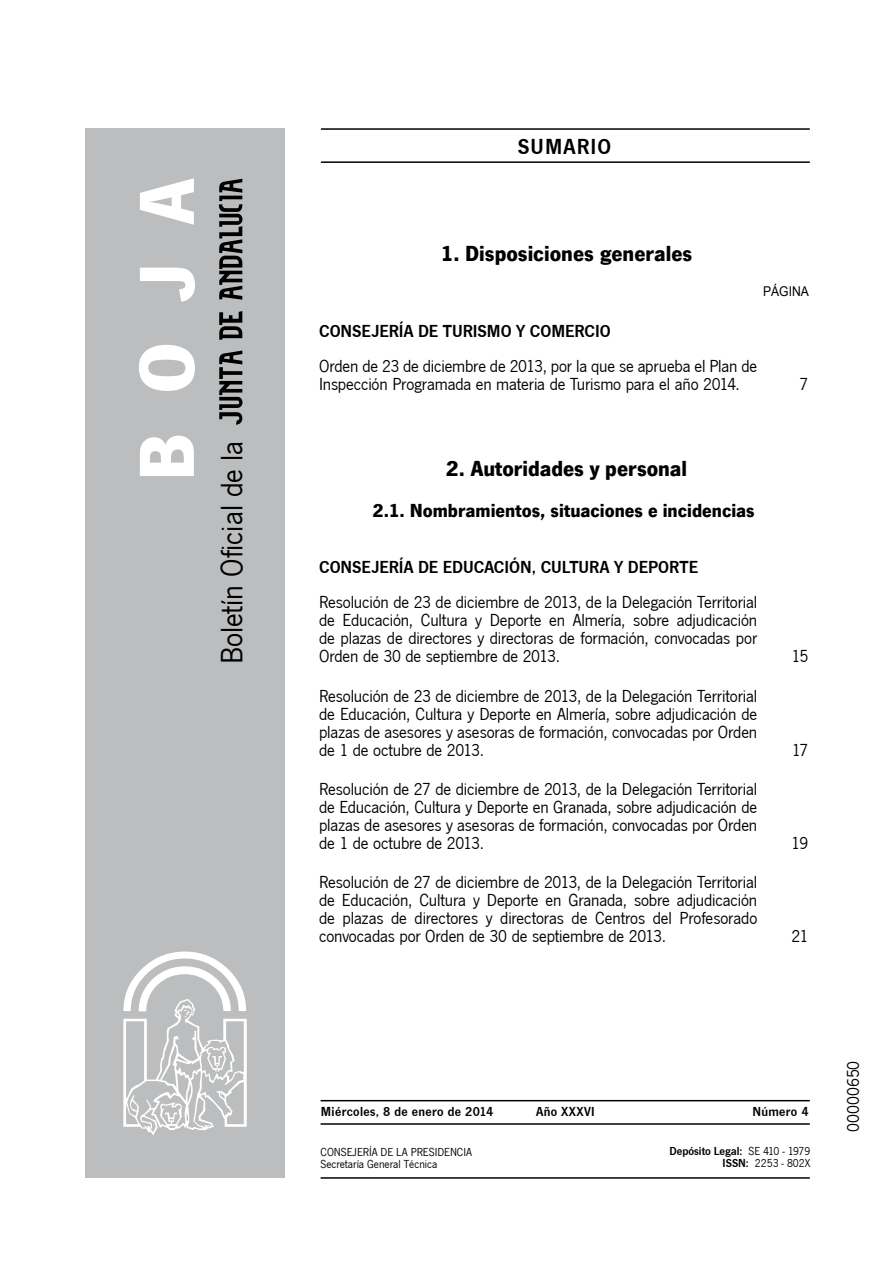
<style>
.page{position:relative;width:893px;height:1263px;background:#fff}
.page>*{position:absolute;margin:0;border:0;box-sizing:border-box;transform-origin:0 0}
.t1{font:700 81px "News Got T";color:#fff}
.t2{font:31.95px "News Got T";color:#000}
.t3{font:700 22.5px "News Got T";color:#000}
.t4{font:600 22.5px "News Got T";letter-spacing:.05em;color:#000}
.t5{font:700 19.5px "News Got T";color:#000}
.t6{font:18px/18px "News Got T";letter-spacing:-.01em;color:#000;text-align:justify}
.t7{font:600 18px "News Got T";letter-spacing:-.005em;color:#000}
.t8{font:600 13.5px "News Got T";letter-spacing:.025em;color:#000}
.t9{font:13.5px "Arial";color:#000;scale:.9 1}
.t10{font:12px/12px "News Got T";color:#000}
.t11{font:600 12px/12px "News Got T";color:#000;text-align:right}
.s1{font-weight:400}
</style>
<div class="page">
<hr style="left:321px;top:128px;width:488px;height:2px;background:#000">
<hr style="left:321px;top:161px;width:488px;height:2px;background:#000">
<div style="left:85px;top:128px;width:200px;height:1050px;background:#bcbdbe"></div>
<svg style="left:219px;top:351px;width:23px;height:74px"></svg>
<svg style="left:219px;top:311px;width:23px;height:29px"></svg>
<svg style="left:219px;top:179px;width:23px;height:121px"></svg>
<svg style="left:123px;top:952px;width:124px;height:183px"></svg>
<hr style="left:320px;top:1100px;width:489px;height:1px;background:#000">
<hr style="left:320px;top:1177px;width:489px;height:2px;background:#000">
<hr style="left:320px;top:1123px;width:489px;height:2px;background:#000">
<h1 class="t1" style="left:119px;top:481px;width:305px;rotate:-90deg">BOJA</h1>
<h2 class="t2" style="left:214px;top:664px;width:225px;rotate:-90deg">Boletín Oficial de la</h2>
<p class="t4" style="left:517px;top:134px;width:95px">SUMARIO</p>
<p class="t3" style="left:440px;top:240px;width:253px">1. Disposiciones generales</p>
<p class="t9" style="left:763px;top:282px;width:53px">PÁGINA</p>
<p class="t7" style="left:319px;top:321px;width:144px">CONSEJERÍA DE TURISMO</p>
<p class="t7" style="left:516px;top:321px;width:68px">Y COM ERCIO</p>
<p class="t6" style="left:319px;top:357px;width:440px">Orden de 23 de diciembre de 2013, por la que se aprueba el Plan de<br>Inspección Programada en materia de Turismo para el año 2014.</p>
<p class="t3" style="left:446px;top:456px;width:243px">2. Autoridades y personal</p>
<p class="t5" style="left:372px;top:499px;width:384px">2.1. Nombramientos, situaciones e incidencias</p>
<p class="t7" style="left:319px;top:557px;width:134px">CONSEJERÍA DE EDUCACI</p>
<p class="t7" style="left:509px;top:557px;width:53px">ÓN, CULTURA</p>
<p class="t7" style="left:614px;top:557px;width:86px">Y DEPORTE</p>
<p class="t6" style="left:319px;top:594px;width:440px">Resolución de 23 de diciembre de 2013, de la Delegación Territorial de Educación, Cultura y Deporte en Almería, sobre adjudicación de plazas de directores y directoras de formación, convocadas por Orden de 30 de septiembre de 2013.</p>
<p class="t6" style="left:319px;top:687px;width:440px">Resolución de 23 de diciembre de 2013, de la Delegación Territorial de Educación, Cultura y Deporte en Almería, sobre adjudicación de plazas de asesores y asesoras de formación, convocadas por Orden de 1 de octubre de 2013.</p>
<p class="t6" style="left:319px;top:780px;width:440px">Resolución de 27 de diciembre de 2013, de la Delegación Territorial de Educación, Cultura y Deporte en Granada, sobre adjudicación de plazas de asesores y asesoras de formación, convocadas por Orden de 1 de octubre de 2013.</p>
<p class="t6" style="left:319px;top:874px;width:439px">Resolución de 27 de diciembre de 2013, de la Delegación Territorial de Educación, Cultura y Deporte en Granada, sobre adjudicación de plazas de directores y directoras de Centros del Profesorado convocadas por Orden de 30 de septiembre de 2013.</p>
<p class="t6" style="left:799px;top:375px;width:10px">7</p>
<p class="t6" style="left:791px;top:648px;width:18px">15</p>
<p class="t6" style="left:791px;top:741px;width:18px">17</p>
<p class="t6" style="left:791px;top:834px;width:19px">19</p>
<p class="t6" style="left:791px;top:928px;width:18px">21</p>
<p class="t8" style="left:321px;top:1104px;width:174px">MIÉRCOLES, 8 DE ENERO DE 2014</p>
<p class="t8" style="left:536px;top:1104px;width:60px">AÑO XXXVI</p>
<p class="t8" style="left:752px;top:1104px;width:58px">NÚMERO 4</p>
<p class="t10" style="left:320px;top:1146px;width:153px">CONSEJERÍA DE LA PRESIDENCIA<br>Secretaría General Técnica</p>
<p class="t11" style="left:669px;top:1145px;width:142px">DEPÓSITO LEGAL: <span class="s1">SE 410 - 1979<br></span>ISSN: <span class="s1">2253 - 802X</span></p>
<p class="t6" style="left:844px;top:1132px;width:72px;rotate:-90deg">00000650</p>
</div>
